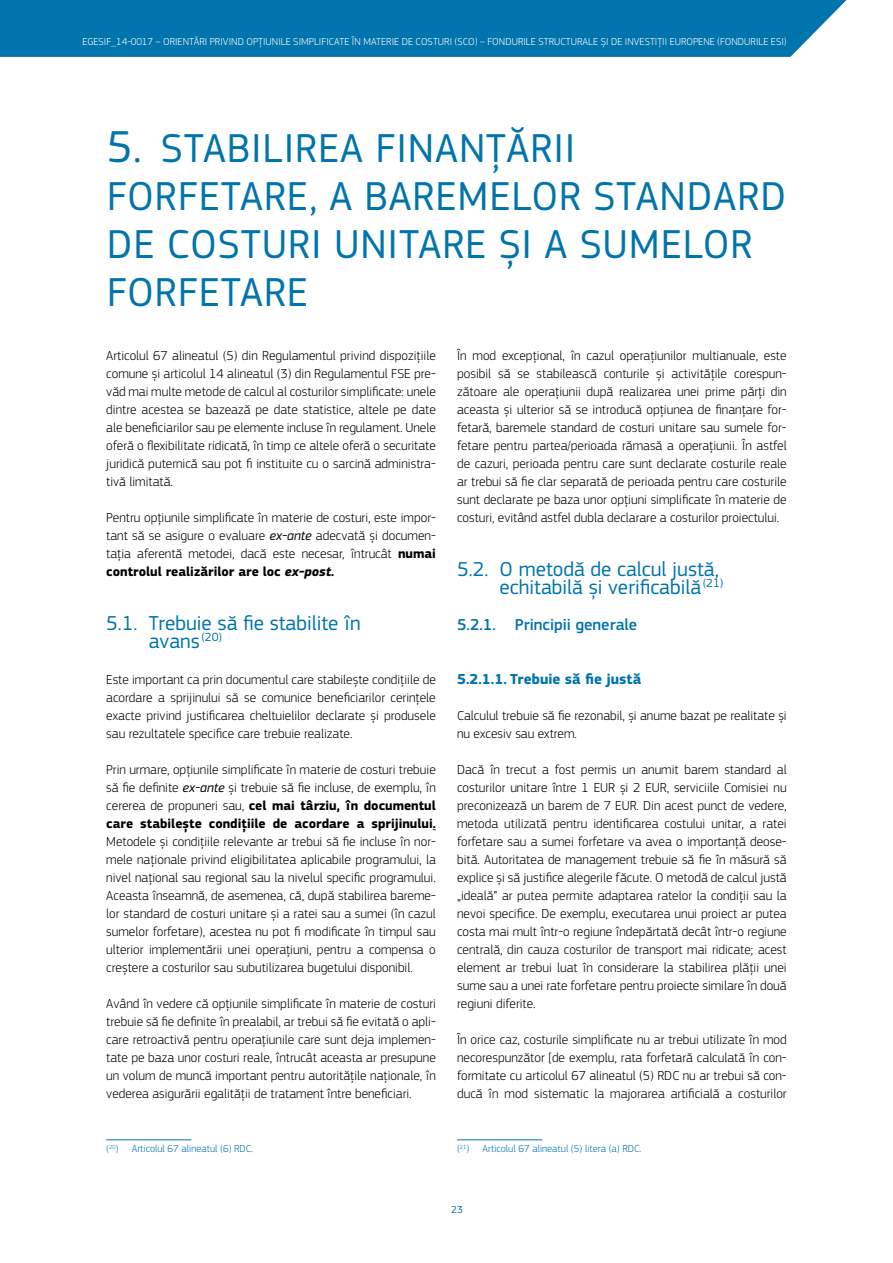
<style>
.page{position:relative;width:893px;height:1263px;background:#fff}
.page>*{position:absolute;margin:0;border:0;box-sizing:border-box;transform-origin:0 0}
.t1{font:42px/48px "EC Square Sans Pro";letter-spacing:.02em;color:#0074ac}
.t2{font:21px/18px "EC Square Sans Pro";color:#0074ac}
.t3{font:500 16.5px "EC Square Sans Pro";color:#0074ac}
.t4{font:700 15px "EC Square Sans Pro";color:#0074ac}
.t5{font:300 13.5px/18px "EC Square Sans Pro";color:#000;text-align:justify}
.t6{font:300 10.5px "EC Square Sans Pro";letter-spacing:.005em;color:#fff}
.t7{font:300 10.5px "EC Square Sans Pro";color:#0074ac}
.t8{font:10.5px "EC Square Sans Pro";color:#0074ac}
.s1{font-size:46.5px}
.s2{font-weight:400;font-style:italic}
.s3{font-weight:700}
.s4{font-weight:700;font-style:italic}
</style>
<div class="page">
<div style="left:0;top:0;width:847px;height:57px;background:#0074ac"></div>
<hr style="left:106px;top:1139px;width:85px;height:1px;background:#0074ac">
<hr style="left:457px;top:1139px;width:85px;height:1px;background:#0074ac">
<p class="t6" style="left:82px;top:35px;width:706px">EGESIF_14-0017 – ORIENTĂRI PRIVIND OPȚIUNILE SIMPLIFICATE ÎN MATERIE DE COSTURI (SCO) – FONDURILE STRUCTURALE ȘI DE INVESTIȚII EUROPENE (FONDURILE ESI)</p>
<h1 class="t1" style="left:107px;top:124px;width:681px"><span class="s1">5.</span> STABILIREA FINANȚĂRII<br>FORFETARE, A BAREMELOR STANDARD<br>DE COSTURI UNITARE ȘI A SUMELOR<br>FORFETARE</h1>
<p class="t5" style="left:106px;top:346px;width:331px">Articolul 67 alineatul (5) din Regulamentul privind dispozițiile comune și articolul 14 alineatul (3) din Regulamentul FSE pre&shy;văd mai multe metode de calcul al costurilor simplificate: unele dintre acestea se bazează pe date statistice, altele pe date ale beneficiarilor sau pe elemente incluse în regulament. Unele oferă o flexibilitate ridicată, în timp ce altele oferă o securitate juridică puternică sau pot fi instituite cu o sarcină administra&shy;tivă limitată.</p>
<p class="t5" style="left:106px;top:508px;width:331px">Pentru opțiunile simplificate în materie de costuri, este impor&shy;tant să se asigure o evaluare <span class="s2">ex-ante</span> adecvată și documen&shy;tația aferentă metodei, dacă este necesar, întrucât <span class="s3">numai controlul realizărilor are loc</span> <span class="s4">ex-post.</span></p>
<h2 class="t2" style="left:149px;top:614px;width:213px;text-indent:-43px">5.1. Trebuie să fie stabilite în avans<sup>(20)</sup></h2>
<p class="t5" style="left:106px;top:670px;width:331px">Este important ca prin documentul care stabilește condițiile de acordare a sprijinului să se comunice beneficiarilor cerințele exacte privind justificarea cheltuielilor declarate și produsele sau rezultatele specifice care trebuie realizate.</p>
<p class="t5" style="left:106px;top:760px;width:331px">Prin urmare, opțiunile simplificate în materie de costuri trebuie să fie definite <span class="s2">ex-ante</span> și trebuie să fie incluse, de exemplu, în cererea de propuneri sau, <span class="s3">cel mai târziu, în documentul care stabilește condițiile de acordare a sprijinului.</span></p>
<p class="t5" style="left:106px;top:832px;width:331px">Metodele și condițiile relevante ar trebui să fie incluse în nor&shy;mele naționale privind eligibilitatea aplicabile programului, la nivel național sau regional sau la nivelul specific programului.<br>Aceasta înseamnă, de asemenea, că, după stabilirea bareme&shy;lor standard de costuri unitare și a ratei sau a sumei (în cazul sumelor forfetare), acestea nu pot fi modificate în timpul sau ulterior implementării unei operațiuni, pentru a compensa o creștere a costurilor sau subutilizarea bugetului disponibil.</p>
<p class="t5" style="left:106px;top:994px;width:331px">Având în vedere că opțiunile simplificate în materie de costuri trebuie să fie definite în prealabil, ar trebui să fie evitată o apli&shy;care retroactivă pentru operațiunile care sunt deja implemen&shy;tate pe baza unor costuri reale, întrucât aceasta ar presupune un volum de muncă important pentru autoritățile naționale, în vederea asigurării egalității de tratament între beneficiari.</p>
<p class="t7" style="left:106px;top:1143px;width:148px">(<sup>20</sup>) Articolul 67 alineatul (6) RDC.</p>
<p class="t5" style="left:457px;top:346px;width:331px">În mod excepțional, în cazul operațiunilor multianuale, este posibil să se stabilească conturile și activitățile corespun&shy;zătoare ale operațiunii după realizarea unei prime părți din aceasta și ulterior să se introducă opțiunea de finanțare for&shy;fetară, baremele standard de costuri unitare sau sumele for&shy;fetare pentru partea/perioada rămasă a operațiunii. În astfel de cazuri, perioada pentru care sunt declarate costurile reale ar trebui să fie clar separată de perioada pentru care costurile sunt declarate pe baza unor opțiuni simplificate în materie de costuri, evitând astfel dubla declarare a costurilor proiectului.</p>
<h2 class="t2" style="left:457px;top:560px;width:268px;text-align:right">5.2. O metodă de calcul justă, echitabilă și verificabilă<sup>(21)</sup></h2>
<p class="t3" style="left:457px;top:615px;width:182px">5.2.1. Principii generale</p>
<p class="t4" style="left:457px;top:670px;width:186px">5.2.1.1. Trebuie să fie justă</p>
<p class="t5" style="left:457px;top:706px;width:331px">Calculul trebuie să fie rezonabil, și anume bazat pe realitate și nu excesiv sau extrem.</p>
<p class="t5" style="left:457px;top:760px;width:331px">Dacă în trecut a fost permis un anumit barem standard al costurilor unitare între 1 EUR și 2 EUR, serviciile Comisiei nu preconizează un barem de 7 EUR. Din acest punct de vedere, metoda utilizată pentru identificarea costului unitar, a ratei forfetare sau a sumei forfetare va avea o importanță deose&shy;bită. Autoritatea de management trebuie să fie în măsură să explice și să justifice alegerile făcute. O metodă de calcul justă „ideală” ar putea permite adaptarea ratelor la condiții sau la nevoi specifice. De exemplu, executarea unui proiect ar putea costa mai mult într-o regiune îndepărtată decât într-o regiune centrală, din cauza costurilor de transport mai ridicate; acest element ar trebui luat în considerare la stabilirea plății unei sume sau a unei rate forfetare pentru proiecte similare în două regiuni diferite.</p>
<p class="t5" style="left:457px;top:1030px;width:331px">În orice caz, costurile simplificate nu ar trebui utilizate în mod necorespunzător [de exemplu, rata forfetară calculată în con&shy;formitate cu articolul 67 alineatul (5) RDC nu ar trebui să con&shy;ducă în mod sistematic la majorarea artificială a costurilor</p>
<p class="t7" style="left:457px;top:1143px;width:186px">(<sup>21</sup>) Articolul 67 alineatul (5) litera (a) RDC.</p>
<p class="t8" style="left:451px;top:1203px;width:13px">23</p>
</div>
